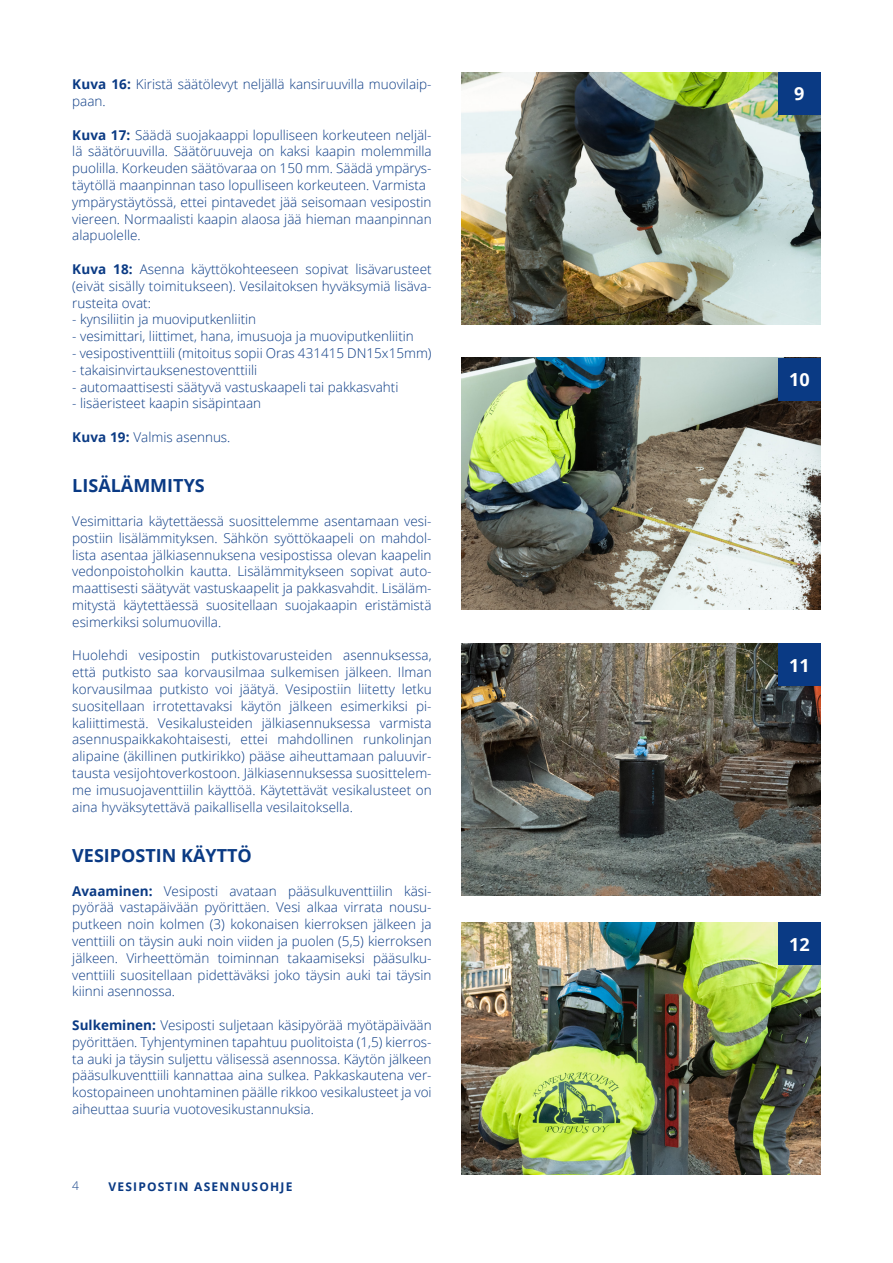
<style>
.page{position:relative;width:893px;height:1263px;background:#fff}
.page>*{position:absolute;margin:0;border:0;box-sizing:border-box;transform-origin:0 0}
.t1{font:700 18px "Open Sans";color:#0a3a84}
.t2{font:700 18px "Open Sans";color:#fff}
.t3{font:300 13.5px/16.8px "Open Sans";color:#0a3a84;text-align:justify}
.t4{font:700 12px "Open Sans";letter-spacing:.1em;color:#0a3a84}
.t5{font:300 12px "Open Sans";color:#0a3a84}
.s1{font-weight:700}
</style>
<div class="page">
<img style="left:461px;top:72px;width:360px;height:252px">
<div style="left:778px;top:72px;width:43px;height:43px;background:#0a3a84"></div>
<img style="left:461px;top:358px;width:360px;height:252px">
<div style="left:778px;top:358px;width:43px;height:42px;background:#0a3a84"></div>
<img style="left:461px;top:643px;width:360px;height:252px">
<div style="left:778px;top:643px;width:43px;height:43px;background:#0a3a84"></div>
<img style="left:461px;top:923px;width:360px;height:252px">
<div style="left:778px;top:922px;width:43px;height:43px;background:#0a3a84"></div>
<p class="t3" style="left:72px;top:75px;width:361px"><span class="s1">Kuva 16:</span> Kiristä säätölevyt neljällä kansiruuvilla muovilaip&shy;paan.</p>
<p class="t3" style="left:72px;top:126px;width:361px"><span class="s1">Kuva 17:</span> Säädä suojakaappi lopulliseen korkeuteen neljäl&shy;lä säätöruuvilla. Säätöruuveja on kaksi kaapin molemmilla puolilla. Korkeuden säätövaraa on 150 mm. Säädä ympärys&shy;täytöllä maanpinnan taso lopulliseen korkeuteen. Varmista</p>
<p class="t3" style="left:72px;top:193px;width:361px">ympärystäytössä, ettei pintavedet jää seisomaan vesipostin viereen. Normaalisti kaapin alaosa jää hieman maanpinnan alapuolelle.</p>
<p class="t3" style="left:72px;top:260px;width:361px"><span class="s1">Kuva 18:</span> Asenna käyttökohteeseen sopivat lisävarusteet (eivät sisälly toimitukseen). Vesilaitoksen hyväksymiä lisäva&shy;rusteita ovat:</p>
<p class="t3" style="left:72px;top:311px;width:185px">- kynsiliitin ja muoviputkenliitin</p>
<p class="t3" style="left:72px;top:327px;width:343px">- vesimittari, liittimet, hana, imusuoja ja muoviputkenliitin</p>
<p class="t3" style="left:72px;top:344px;width:361px">- vesipostiventtiili (mitoitus sopii Oras 431415 DN15x15mm)</p>
<p class="t3" style="left:72px;top:361px;width:186px">- takaisinvirtauksenestoventtiili</p>
<p class="t3" style="left:72px;top:378px;width:328px">- automaattisesti säätyvä vastuskaapeli tai pakkasvahti</p>
<p class="t3" style="left:72px;top:395px;width:190px">- lisäeristeet kaapin sisäpintaan</p>
<p class="t3" style="left:72px;top:428px;width:160px"><span class="s1">Kuva 19:</span> Valmis asennus.</p>
<p class="t1" style="left:72px;top:473px;width:134px">LISÄLÄMMITYS</p>
<p class="t3" style="left:72px;top:512px;width:361px">Vesimittaria käytettäessä suosittelemme asentamaan vesi&shy;postiin lisälämmityksen. Sähkön syöttökaapeli on mahdol&shy;lista asentaa jälkiasennuksena vesipostissa olevan kaapelin vedonpoistoholkin kautta. Lisälämmitykseen sopivat auto&shy;maattisesti säätyvät vastuskaapelit ja pakkasvahdit. Lisäläm&shy;mitystä käytettäessä suositellaan suojakaapin eristämistä esimerkiksi solumuovilla.</p>
<p class="t3" style="left:72px;top:647px;width:361px">Huolehdi vesipostin putkistovarusteiden asennuksessa, että putkisto saa korvausilmaa sulkemisen jälkeen. Ilman korvausilmaa putkisto voi jäätyä. Vesipostiin liitetty letku suositellaan irrotettavaksi käytön jälkeen esimerkiksi pi&shy;kaliittimestä. Vesikalusteiden jälkiasennuksessa varmista asennuspaikkakohtaisesti, ettei mahdollinen runkolinjan alipaine (äkillinen putkirikko) pääse aiheuttamaan paluuvir&shy;tausta vesijohtoverkostoon. Jälkiasennuksessa suosittelem&shy;me imusuojaventtiilin käyttöä. Käytettävät vesikalusteet on aina hyväksytettävä paikallisella vesilaitoksella.</p>
<p class="t1" style="left:72px;top:843px;width:181px">VESIPOSTIN KÄYTTÖ</p>
<p class="t3" style="left:72px;top:882px;width:361px"><span class="s1">Avaaminen:</span> Vesiposti avataan pääsulkuventtiilin käsi&shy;pyörää vastapäivään pyörittäen. Vesi alkaa virrata nousu&shy;putkeen noin kolmen (3) kokonaisen kierroksen jälkeen ja venttiili on täysin auki noin viiden ja puolen (5,5) kierroksen jälkeen. Virheettömän toiminnan takaamiseksi pääsulku&shy;venttiili suositellaan pidettäväksi joko täysin auki tai täysin kiinni asennossa.</p>
<p class="t3" style="left:72px;top:1016px;width:361px"><span class="s1">Sulkeminen:</span> Vesiposti suljetaan käsipyörää myötäpäivään pyörittäen. Tyhjentyminen tapahtuu puolitoista (1,5) kierros&shy;ta auki ja täysin suljettu välisessä asennossa. Käytön jälkeen pääsulkuventtiili kannattaa aina sulkea. Pakkaskautena ver&shy;kostopaineen unohtaminen päälle rikkoo vesikalusteet ja voi aiheuttaa suuria vuotovesikustannuksia.</p>
<p class="t5" style="left:72px;top:1177px;width:8px">4</p>
<p class="t4" style="left:108px;top:1178px;width:186px">VESIPOSTIN ASENNUSOHJE</p>
<p class="t2" style="left:794px;top:81px;width:12px">9</p>
<p class="t2" style="left:789px;top:367px;width:22px">10</p>
<p class="t2" style="left:789px;top:652px;width:22px">11</p>
<p class="t2" style="left:789px;top:931px;width:22px">12</p>
</div>
